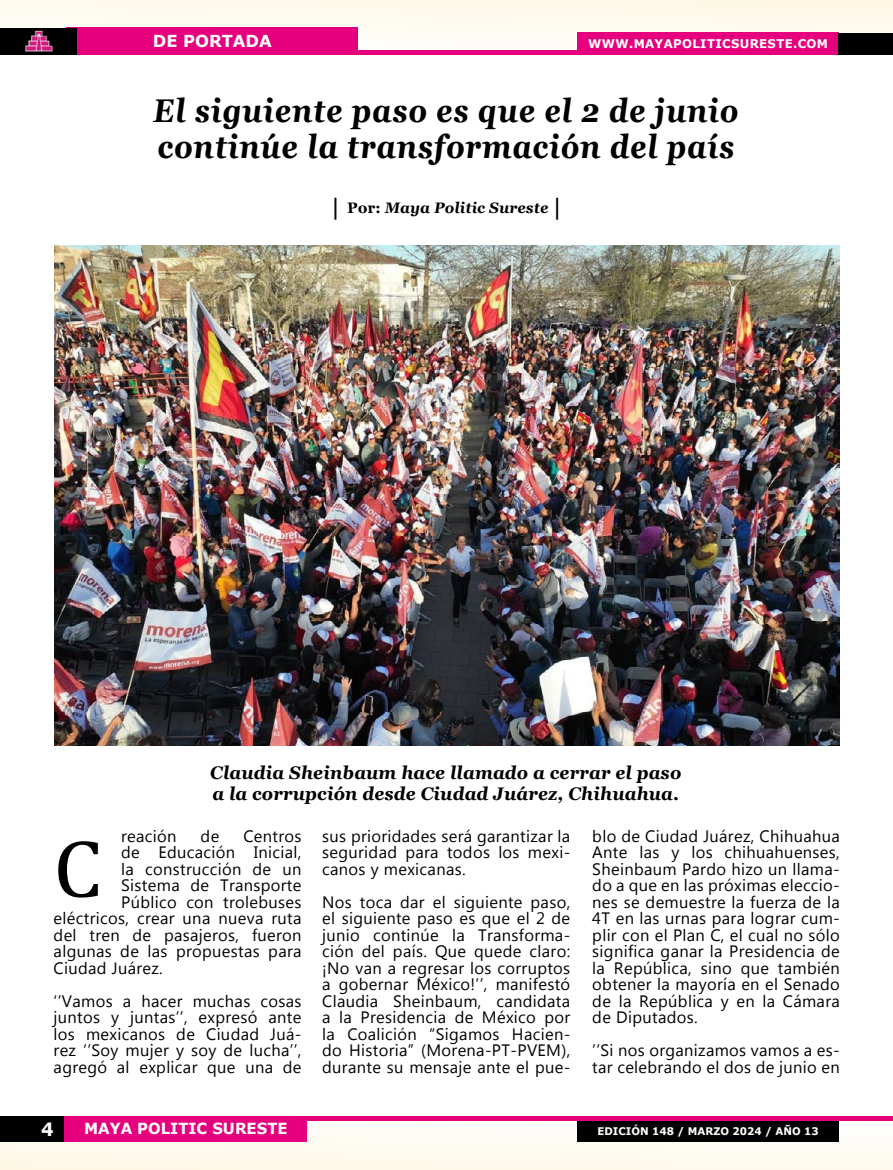
<style>
.page{position:relative;width:893px;height:1170px;background:#fff}
.page>*{position:absolute;margin:0;border:0;box-sizing:border-box;transform-origin:0 0}
.t1{font:82.5px "Cambria";color:#000;scale:1.06 1}
.t2{font:italic 700 32.85px/36px "Georgia";letter-spacing:.03em;color:#000;scale:.89 1}
.t3{font:700 18.3px "Verdana";color:#fff;scale:.96 1}
.t4{font:italic 700 18.15px/21px "Georgia";letter-spacing:.01em;color:#000}
.t5{font:16.5px/16.5px "Myanmar Text";letter-spacing:.02em;color:#000;text-align:justify}
.t6{font:700 16.5px "Verdana";color:#fff}
.t7{font:700 15.3px "Verdana";color:#fff}
.t8{font:italic 700 15.15px "Georgia";letter-spacing:.01em;color:#000}
.t9{font:700 12px "Verdana";letter-spacing:.03em;color:#fff}
.t10{font:700 10.5px "Verdana";color:#fff}
.s1{font-style:normal;font-size:22.95px}
.s2{font-style:normal}
</style>
<div class="page">
<div style="left:0;top:1115px;width:893px;height:54px;background:#fefaef"></div>
<div style="left:577px;top:1120px;width:262px;height:21px;background:#000"></div>
<div style="left:60px;top:1115px;width:833px;height:5px;background:#e6007d"></div>
<div style="left:0;top:1115px;width:74px;height:26px;background:#000"></div>
<div style="left:65px;top:1115px;width:242px;height:26px;background:#e6007d"></div>
<hr style="left:892px;top:1115px;width:1px;height:54px;background:#fef7e2">
<div style="left:0;top:0;width:893px;height:54px;background:#fefaee"></div>
<div style="left:60px;top:50px;width:833px;height:5px;background:#e6007d"></div>
<div style="left:577px;top:33px;width:262px;height:21px;background:#e6007d"></div>
<div style="left:839px;top:33px;width:54px;height:21px;background:#000"></div>
<hr style="left:892px;top:0;width:1px;height:54px;background:#fef7e2">
<div style="left:67px;top:28px;width:291px;height:26px;background:#e6007d"></div>
<div style="left:0;top:28px;width:77px;height:27px;background:#000"></div>
<img style="left:25px;top:30px;width:29px;height:21px">
<img style="left:55px;top:245px;width:785px;height:500px">
<p class="t6" style="left:153px;top:29px;width:120px">DE PORTADA</p>
<p class="t9" style="left:588px;top:35px;width:241px">WWW.MAYAPOLITICSURESTE.COM</p>
<h2 class="t2" style="left:154px;top:93px;width:663px">El siguiente paso es que el 2 de junio continúe la transformación del país</h2>
<p class="t8" style="left:331px;top:198px;width:232px"><span class="s1">|</span> <span class="s2">Por:</span> Maya Politic Sureste <span class="s1">|</span></p>
<p class="t4" style="left:211px;top:762px;width:474px">Claudia Sheinbaum hace llamado a cerrar el paso a la corrupción desde Ciudad Juárez, Chihuahua.</p>
<p class="t5" style="left:121px;top:827px;width:57px">reación</p>
<p class="t5" style="left:201px;top:827px;width:20px">de</p>
<p class="t5" style="left:243px;top:827px;width:60px">Centros</p>
<p class="t5" style="left:121px;top:844px;width:182px">de Educación Inicial,</p>
<p class="t5" style="left:121px;top:860px;width:182px">la construcción de un</p>
<p class="t5" style="left:121px;top:877px;width:182px">Sistema de Transporte</p>
<p class="t5" style="left:121px;top:893px;width:182px">Público con trolebuses</p>
<p class="t5" style="left:54px;top:910px;width:249px">eléctricos, crear una nueva ruta</p>
<p class="t5" style="left:54px;top:926px;width:249px">del tren de pasajeros, fueron</p>
<p class="t5" style="left:54px;top:943px;width:249px">algunas de las propuestas para</p>
<p class="t5" style="left:54px;top:959px;width:111px">Ciudad Juárez.</p>
<p class="t5" style="left:54px;top:992px;width:249px">‘’Vamos a hacer muchas cosas juntos y juntas’’, expresó ante los mexicanos de Ciudad Juá&shy;rez ‘’Soy mujer y soy de lucha’’, agregó al explicar que una de</p>
<h1 class="t1" style="left:53px;top:820px;width:48px">C</h1>
<p class="t5" style="left:322px;top:827px;width:250px">sus prioridades será garantizar la seguridad para todos los mexi&shy;canos y mexicanas.</p>
<p class="t5" style="left:322px;top:893px;width:250px">Nos toca dar el siguiente paso, el siguiente paso es que el 2 de junio continúe la Transforma&shy;ción del país. Que quede claro: ¡No van a regresar los corruptos a gobernar México!’’, manifestó Claudia Sheinbaum, candidata a la Presidencia de México por la Coalición “Sigamos Hacien&shy;do Historia” (Morena-PT-PVEM), durante su mensaje ante el pue-</p>
<p class="t5" style="left:592px;top:827px;width:249px">blo de Ciudad Juárez, Chihuahua Ante las y los chihuahuenses, Sheinbaum Pardo hizo un llama&shy;do a que en las próximas eleccio&shy;nes se demuestre la fuerza de la 4T en las urnas para lograr cum&shy;plir con el Plan C, el cual no sólo significa ganar la Presidencia de la República, sino que también obtener la mayoría en el Senado de la República y en la Cámara de Diputados.</p>
<p class="t5" style="left:592px;top:1042px;width:249px">’’Si nos organizamos vamos a es&shy;tar celebrando el dos de junio en</p>
<p class="t3" style="left:41px;top:1115px;width:15px">4</p>
<p class="t7" style="left:84px;top:1117px;width:205px">MAYA POLITIC SURESTE</p>
<p class="t10" style="left:598px;top:1123px;width:223px">EDICIÓN 148 / MARZO 2024 / AÑO 13</p>
</div>
